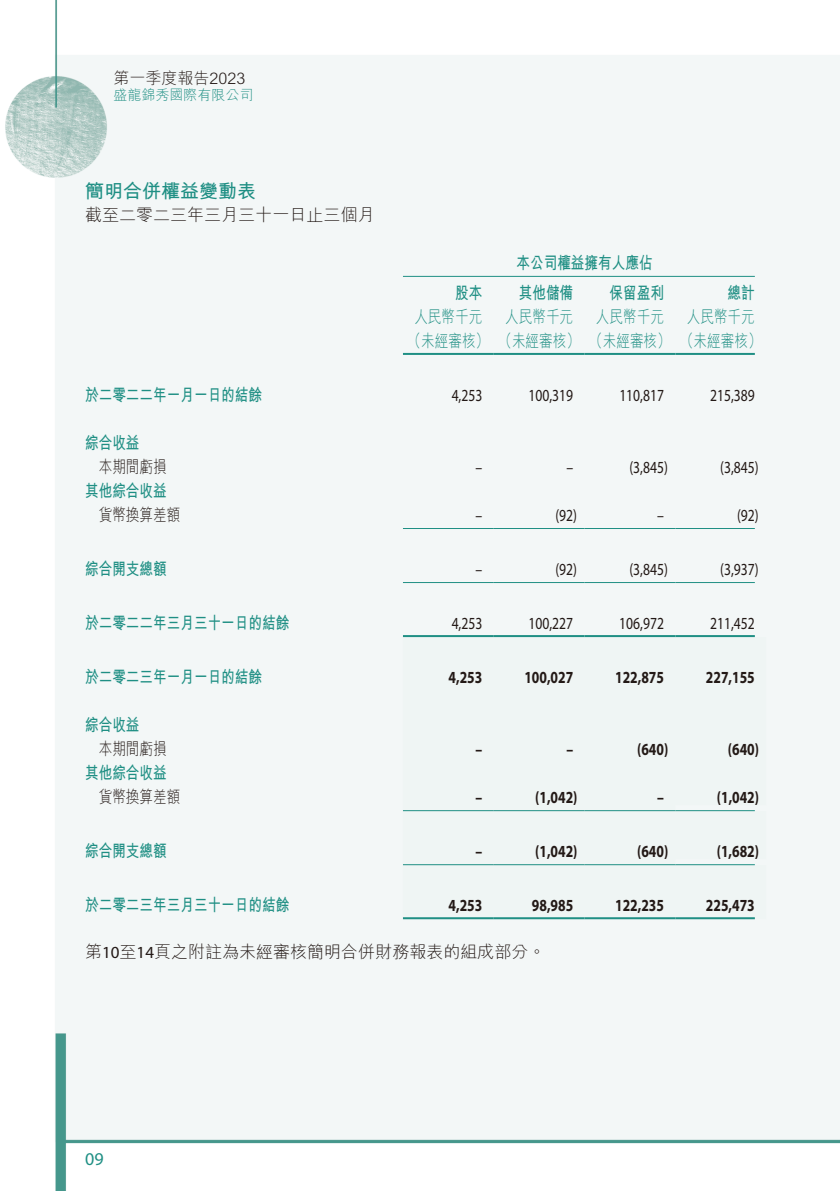
<style>
.page{position:relative;width:840px;height:1191px;background:#fff}
.page>*{position:absolute;margin:0;border:0;box-sizing:border-box;transform-origin:0 0}
.t1{font:700 19px "M Hei HK";color:#1f8f84}
.t2{font:18px "Myriad Pro";color:#1f8f84}
.t3{font:700 17px "M Hei HK";color:#1f8f84;scale:.8 1}
.t4{font:700 17px "Myriad Pro";color:#231916;scale:.8 1}
.t5{font:17px "Myriad Pro";color:#231916;scale:.8 1}
.t6{font:300 17px "M Hei HK";color:#231916}
.t7{font:300 17px/24px "M Hei HK";color:#1f8f84;scale:.8 1}
.t8{font:300 17px "M Hei HK";color:#231916;scale:.8 1}
.t9{font:300 16px "M Hei HK";color:#231916}
.t10{font:300 14px "M Hei HK";color:#1f8f84}
.s1{font-family:"Myriad Pro";font-weight:400}
</style>
<div class="page">
<img style="left:5px;top:0;width:834px;height:1191px">
<div style="left:403px;top:637px;width:362px;height:282px;background:#eff5f4"></div>
<hr style="left:403px;top:276px;width:351px;height:1px;background:#1f8f84">
<hr style="left:403px;top:353px;width:90px;height:2px;background:#1f8f84">
<hr style="left:493px;top:353px;width:91px;height:2px;background:#1f8f84">
<hr style="left:584px;top:353px;width:91px;height:2px;background:#1f8f84">
<hr style="left:675px;top:353px;width:79px;height:2px;background:#1f8f84">
<hr style="left:403px;top:528px;width:90px;height:1px;background:#1f8f84">
<hr style="left:493px;top:528px;width:91px;height:1px;background:#1f8f84">
<hr style="left:584px;top:528px;width:91px;height:1px;background:#1f8f84">
<hr style="left:675px;top:528px;width:79px;height:1px;background:#1f8f84">
<hr style="left:403px;top:582px;width:90px;height:1px;background:#1f8f84">
<hr style="left:493px;top:582px;width:91px;height:1px;background:#1f8f84">
<hr style="left:584px;top:582px;width:91px;height:1px;background:#1f8f84">
<hr style="left:675px;top:582px;width:79px;height:1px;background:#1f8f84">
<hr style="left:403px;top:635px;width:90px;height:2px;background:#1f8f84">
<hr style="left:493px;top:635px;width:91px;height:2px;background:#1f8f84">
<hr style="left:584px;top:635px;width:91px;height:2px;background:#1f8f84">
<hr style="left:675px;top:635px;width:79px;height:2px;background:#1f8f84">
<hr style="left:403px;top:810px;width:90px;height:1px;background:#1f8f84">
<hr style="left:493px;top:810px;width:91px;height:1px;background:#1f8f84">
<hr style="left:584px;top:810px;width:91px;height:1px;background:#1f8f84">
<hr style="left:675px;top:810px;width:79px;height:1px;background:#1f8f84">
<hr style="left:403px;top:864px;width:90px;height:1px;background:#1f8f84">
<hr style="left:493px;top:864px;width:91px;height:1px;background:#1f8f84">
<hr style="left:584px;top:864px;width:91px;height:1px;background:#1f8f84">
<hr style="left:675px;top:864px;width:79px;height:1px;background:#1f8f84">
<hr style="left:403px;top:917px;width:90px;height:2px;background:#1f8f84">
<hr style="left:493px;top:917px;width:91px;height:2px;background:#1f8f84">
<hr style="left:584px;top:917px;width:91px;height:2px;background:#1f8f84">
<hr style="left:675px;top:917px;width:79px;height:2px;background:#1f8f84">
<p class="t9" style="left:113px;top:70px;width:133px">第一季度報告2023</p>
<p class="t10" style="left:113px;top:87px;width:141px">盛龍錦秀國際有限公司</p>
<p class="t1" style="left:85px;top:178px;width:172px">簡明合併權益變動表</p>
<p class="t6" style="left:85px;top:206px;width:290px">截至二零二三年三月三十一日止三個月</p>
<p class="t3" style="left:516px;top:250px;width:171px">本公司權益擁有人應佔</p>
<p class="t3" style="left:455px;top:280px;width:36px">股本</p>
<p class="t3" style="left:518px;top:280px;width:70px">其他儲備</p>
<p class="t3" style="left:609px;top:280px;width:70px">保留盈利</p>
<p class="t3" style="left:727px;top:280px;width:35px">總計</p>
<p class="t7" style="left:407px;top:304px;width:444px;text-indent:7px">人民幣千元<br>（未經審核） （未經審核） （未經審核） （未經審核(</p>
<p class="t7" style="left:505px;top:304px;width:86px">人民幣千元</p>
<p class="t7" style="left:595px;top:304px;width:86px">人民幣千元</p>
<p class="t7" style="left:686px;top:304px;width:86px">人民幣千元</p>
<p class="t3" style="left:85px;top:382px;width:222px">於二零二二年一月一日的結餘</p>
<p class="t3" style="left:85px;top:430px;width:69px">綜合收益</p>
<p class="t5" style="left:451px;top:384px;width:40px">4,253</p>
<p class="t5" style="left:528px;top:384px;width:57px">100,319</p>
<p class="t5" style="left:619px;top:384px;width:57px">110,817</p>
<p class="t5" style="left:709px;top:384px;width:57px">215,389</p>
<p class="t8" style="left:99px;top:458px;width:86px">本期間虧損</p>
<p class="t3" style="left:85px;top:478px;width:103px">其他綜合收益</p>
<p class="t5" style="left:475px;top:456px;width:10px">–</p>
<p class="t5" style="left:566px;top:456px;width:10px">–</p>
<p class="t5" style="left:629px;top:456px;width:50px">)3,845(</p>
<p class="t5" style="left:719px;top:456px;width:50px">)3,845(</p>
<p class="t8" style="left:99px;top:506px;width:103px">貨幣換算差額</p>
<p class="t5" style="left:475px;top:504px;width:10px">–</p>
<p class="t5" style="left:555px;top:504px;width:29px">)92(</p>
<p class="t5" style="left:657px;top:504px;width:10px">–</p>
<p class="t5" style="left:736px;top:504px;width:29px">)92(</p>
<p class="t3" style="left:85px;top:556px;width:104px">綜合開支總額</p>
<p class="t5" style="left:475px;top:558px;width:10px">–</p>
<p class="t5" style="left:555px;top:558px;width:29px">)92(</p>
<p class="t5" style="left:629px;top:558px;width:50px">)3,845(</p>
<p class="t5" style="left:719px;top:558px;width:50px">)3,937(</p>
<p class="t3" style="left:85px;top:610px;width:256px">於二零二二年三月三十一日的結餘</p>
<p class="t5" style="left:451px;top:612px;width:40px">4,253</p>
<p class="t5" style="left:528px;top:612px;width:57px">100,227</p>
<p class="t5" style="left:619px;top:612px;width:57px">106,972</p>
<p class="t5" style="left:709px;top:612px;width:57px">211,452</p>
<p class="t3" style="left:85px;top:664px;width:223px">於二零二三年一月一日的結餘</p>
<p class="t3" style="left:85px;top:712px;width:70px">綜合收益</p>
<p class="t4" style="left:448px;top:666px;width:44px">4,253</p>
<p class="t4" style="left:524px;top:666px;width:63px">100,027</p>
<p class="t4" style="left:614px;top:666px;width:63px">122,875</p>
<p class="t4" style="left:705px;top:666px;width:63px">227,155</p>
<p class="t8" style="left:99px;top:740px;width:86px">本期間虧損</p>
<p class="t3" style="left:85px;top:760px;width:104px">其他綜合收益</p>
<p class="t4" style="left:475px;top:738px;width:10px">–</p>
<p class="t4" style="left:566px;top:738px;width:10px">–</p>
<p class="t4" style="left:636px;top:738px;width:40px">)640(</p>
<p class="t4" style="left:727px;top:738px;width:40px">)640(</p>
<p class="t8" style="left:99px;top:788px;width:104px">貨幣換算差額</p>
<p class="t4" style="left:475px;top:786px;width:10px">–</p>
<p class="t4" style="left:535px;top:786px;width:54px">)1,042(</p>
<p class="t4" style="left:657px;top:786px;width:10px">–</p>
<p class="t4" style="left:716px;top:786px;width:54px">)1,042(</p>
<p class="t3" style="left:85px;top:838px;width:104px">綜合開支總額</p>
<p class="t4" style="left:475px;top:840px;width:10px">–</p>
<p class="t4" style="left:535px;top:840px;width:54px">)1,042(</p>
<p class="t4" style="left:636px;top:840px;width:40px">)640(</p>
<p class="t4" style="left:716px;top:840px;width:54px">)1,682(</p>
<p class="t3" style="left:85px;top:892px;width:256px">於二零二三年三月三十一日的結餘</p>
<p class="t6" style="left:85px;top:943px;width:461px">第<span class="s1">10</span>至<span class="s1">14</span>頁之附註為未經審核簡明合併財務報表的組成部分。</p>
<p class="t4" style="left:448px;top:894px;width:44px">4,253</p>
<p class="t4" style="left:531px;top:894px;width:53px">98,985</p>
<p class="t4" style="left:614px;top:894px;width:63px">122,235</p>
<p class="t4" style="left:705px;top:894px;width:63px">225,473</p>
<p class="t2" style="left:85px;top:1147px;width:20px">09</p>
</div>
